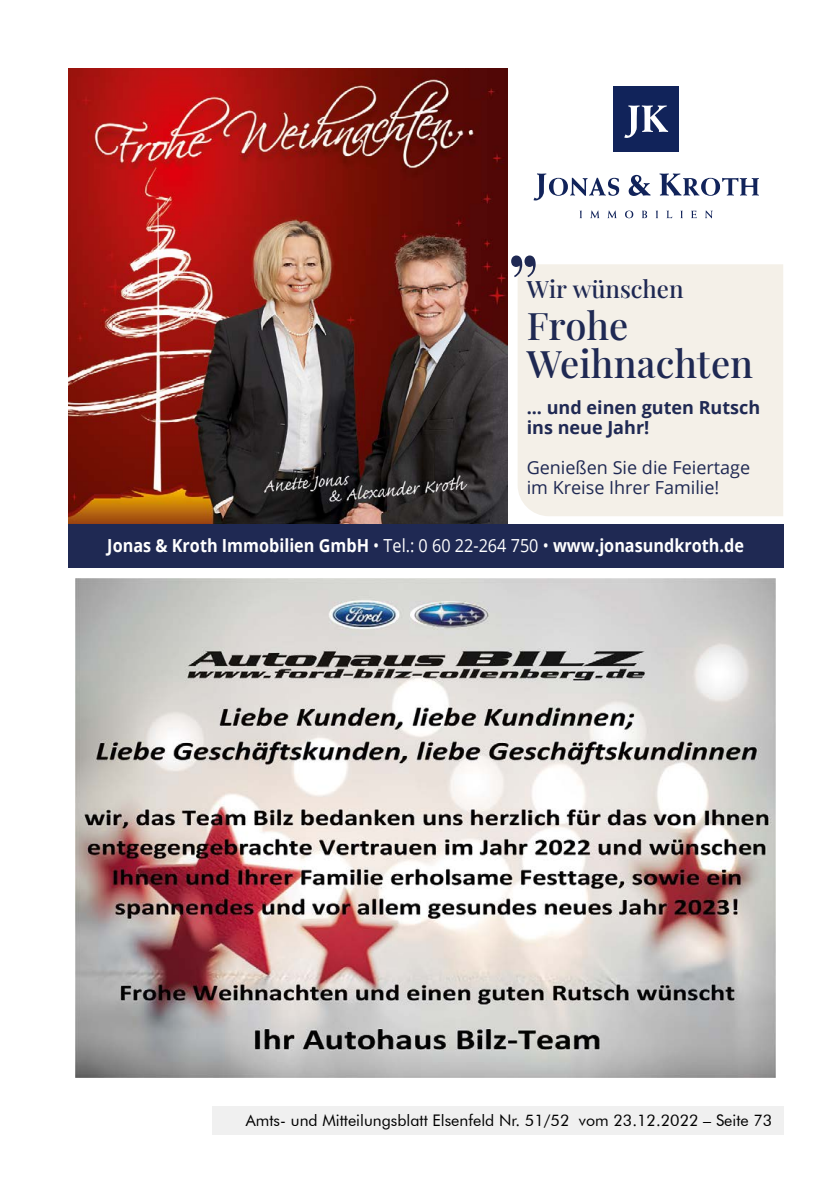
<style>
.page{position:relative;width:840px;height:1191px;background:#fff}
.page>*{position:absolute;margin:0;border:0;box-sizing:border-box;transform-origin:0 0}
.t1{font:600 83px "Playfair Display";color:#1f2953;scale:.88 1}
.t2{font:600 38px/38px "Playfair Display";color:#1f2953}
.t3{font:600 24px "Playfair Display";color:#1f2953}
.t4{font:700 18px "Open Sans";color:#fff;scale:.9 1}
.t5{font:18px/20px "Open Sans";color:#1f2953}
.t6{font:700 18px/20px "Open Sans";color:#1f2953}
.t7{font:16px "Futura BT";color:#000}
.s1{font-weight:400}
</style>
<div class="page">
<div style="left:212px;top:1106px;width:570px;height:28px;background:#f0f0f0"></div>
<img style="left:75px;top:578px;width:700px;height:499px">
<img style="left:68px;top:68px;width:439px;height:456px">
<svg style="left:533px;top:173px;width:85px;height:27px"></svg>
<svg style="left:659px;top:173px;width:99px;height:23px"></svg>
<svg style="left:628px;top:175px;width:22px;height:21px"></svg>
<svg style="left:590px;top:210px;width:9px;height:8px"></svg>
<svg style="left:607px;top:210px;width:9px;height:8px"></svg>
<svg style="left:625px;top:211px;width:8px;height:7px"></svg>
<svg style="left:642px;top:211px;width:4px;height:7px"></svg>
<svg style="left:666px;top:211px;width:6px;height:7px"></svg>
<svg style="left:691px;top:211px;width:5px;height:7px"></svg>
<svg style="left:705px;top:210px;width:7px;height:8px"></svg>
<div style="left:613px;top:86px;width:65px;height:65px;background:#11235a"></div>
<svg style="left:624px;top:105px;width:43px;height:33px"></svg>
<div style="left:518px;top:264px;width:264px;height:252px;background:#f4f0e8"></div>
<div style="left:68px;top:524px;width:714px;height:43px;background:#1f2953"></div>
<h1 class="t1" style="left:507px;top:179px;width:35px">„</h1>
<h3 class="t3" style="left:526px;top:273px;width:158px">Wir wünschen</h3>
<h2 class="t2" style="left:526px;top:306px;width:228px">Frohe<br>Weihnachten</h2>
<p class="t6" style="left:526px;top:397px;width:235px">... und einen guten Rutsch ins neue Jahr!</p>
<p class="t5" style="left:526px;top:457px;width:225px">Genießen Sie die Feiertage im Kreise Ihrer Familie!</p>
<p class="t4" style="left:107px;top:532px;width:708px">Jonas &amp; Kroth Immobilien GmbH <span class="s1">• Tel.: 0 60 22-264 750 •</span> www.jonasundkroth.de</p>
<p class="t7" style="left:245px;top:1110px;width:528px">Amts- und Mitteilungsblatt Elsenfeld Nr. 51/52 vom 23.12.2022 – Seite 73</p>
</div>
